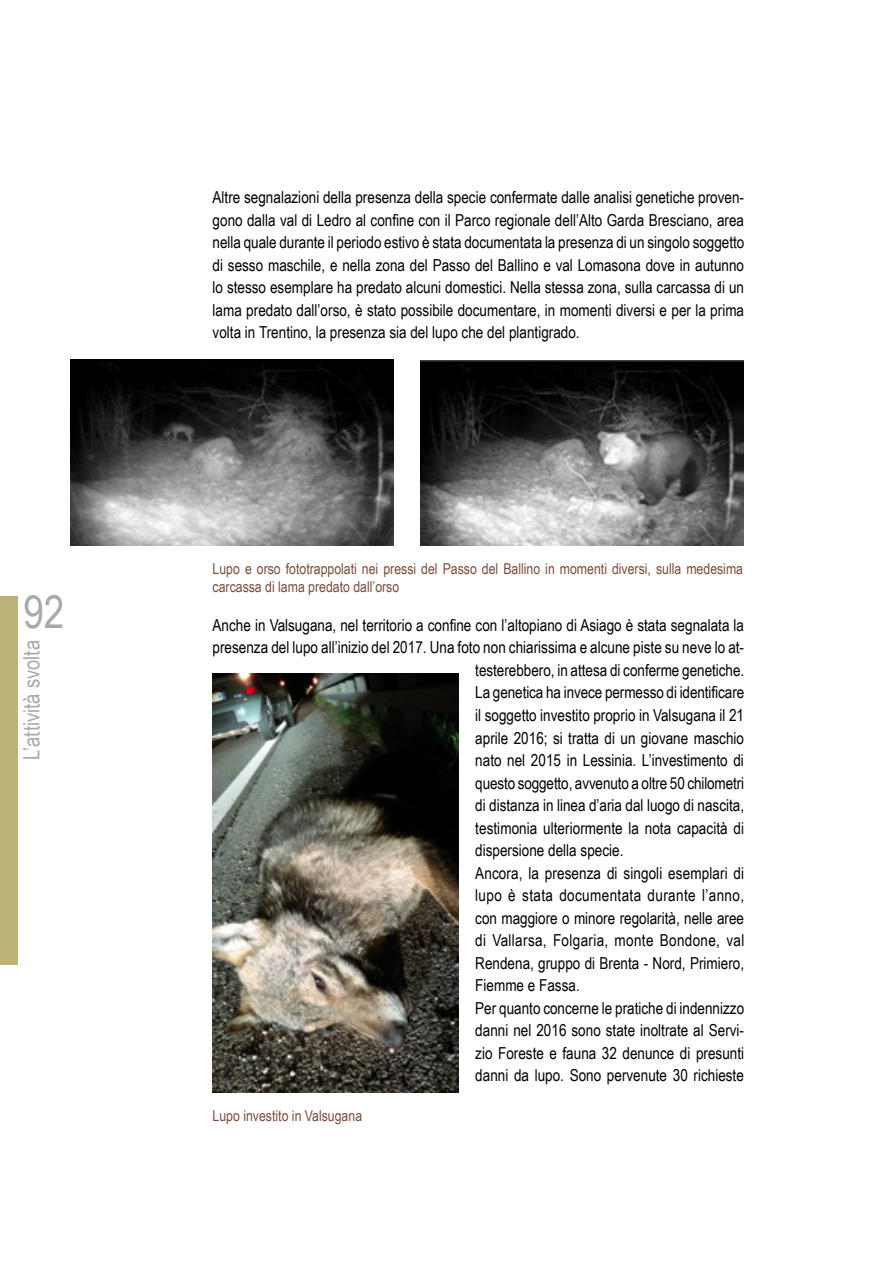
<style>
.page{position:relative;width:893px;height:1263px;background:#fff}
.page>*{position:absolute;margin:0;border:0;box-sizing:border-box;transform-origin:0 0}
.t1{font:45px "Arial Narrow";color:#a7a9ac}
.t2{font:22.5px "Arial Narrow";color:#a7a9ac}
.t3{font:16.5px/22.5px "Arial Narrow";color:#000;text-align:justify}
.t4{font:16.5px "Arial Narrow";letter-spacing:.02em;color:#000}
.t5{font:15px/18px "Arial Narrow";color:#7b4c39}
</style>
<div class="page">
<div style="left:0;top:596px;width:18px;height:368px;background:#beb376"></div>
<img style="left:70px;top:359px;width:323px;height:186px">
<img style="left:420px;top:360px;width:323px;height:185px">
<img style="left:213px;top:674px;width:245px;height:419px">
<h1 class="t1" style="left:23px;top:579px;width:43px">92</h1>
<h2 class="t2" style="left:15px;top:760px;width:121px;rotate:-90deg">L’attività svolta</h2>
<p class="t3" style="left:213px;top:186px;width:533px">Altre segnalazioni della presenza della specie confermate dalle analisi genetiche proven&shy;gono dalla val di Ledro al confine con il Parco regionale dell’Alto Garda Bresciano, area nella quale durante il periodo estivo è stata documentata la presenza di un singolo soggetto di sesso maschile, e nella zona del Passo del Ballino e val Lomasona dove in autunno lo stesso esemplare ha predato alcuni domestici. Nella stessa zona, sulla carcassa di un lama predato dall’orso, è stato possibile documentare, in momenti diversi e per la prima volta in Trentino, la presenza sia del lupo che del plantigrado.</p>
<p class="t5" style="left:213px;top:559px;width:532px">Lupo e orso fototrappolati nei pressi del Passo del Ballino in momenti diversi, sulla medesima carcassa di lama predato dall’orso</p>
<p class="t3" style="left:213px;top:613px;width:533px">Anche in Valsugana, nel territorio a confine con l’altopiano di Asiago è stata segnalata la</p>
<p class="t3" style="left:213px;top:636px;width:533px">presenza del lupo all’inizio del 2017. Una foto non chiarissima e alcune piste su neve lo at-</p>
<p class="t3" style="left:475px;top:658px;width:271px">testerebbero, in attesa di conferme genetiche.</p>
<p class="t3" style="left:475px;top:681px;width:270px">La genetica ha invece permesso di identificare</p>
<p class="t3" style="left:475px;top:703px;width:270px">il soggetto investito proprio in Valsugana il 21</p>
<p class="t3" style="left:475px;top:726px;width:270px">aprile 2016; si tratta di un giovane maschio</p>
<p class="t3" style="left:475px;top:748px;width:270px">nato nel 2015 in Lessinia. L’investimento di</p>
<p class="t3" style="left:475px;top:771px;width:270px">questo soggetto, avvenuto a oltre 50 chilometri</p>
<p class="t3" style="left:475px;top:793px;width:270px">di distanza in linea d’aria dal luogo di nascita,</p>
<p class="t3" style="left:475px;top:816px;width:270px">testimonia ulteriormente la nota capacità di</p>
<p class="t3" style="left:475px;top:838px;width:150px">dispersione della specie.</p>
<p class="t3" style="left:475px;top:861px;width:270px">Ancora, la presenza di singoli esemplari di</p>
<p class="t4" style="left:475px;top:883px;width:270px">lupo è stata documentata durante l’anno,</p>
<p class="t3" style="left:475px;top:906px;width:270px">con maggiore o minore regolarità, nelle aree</p>
<p class="t4" style="left:475px;top:928px;width:271px">di Vallarsa, Folgaria, monte Bondone, val</p>
<p class="t3" style="left:475px;top:951px;width:270px">Rendena, gruppo di Brenta - Nord, Primiero,</p>
<p class="t3" style="left:475px;top:973px;width:106px">Fiemme e Fassa.</p>
<p class="t3" style="left:475px;top:996px;width:270px">Per quanto concerne le pratiche di indennizzo</p>
<p class="t3" style="left:475px;top:1018px;width:270px">danni nel 2016 sono state inoltrate al Servi-</p>
<p class="t3" style="left:475px;top:1041px;width:270px">zio Foreste e fauna 32 denunce di presunti</p>
<p class="t3" style="left:475px;top:1063px;width:270px">danni da lupo. Sono pervenute 30 richieste</p>
<p class="t5" style="left:213px;top:1106px;width:151px">Lupo investito in Valsugana</p>
</div>
